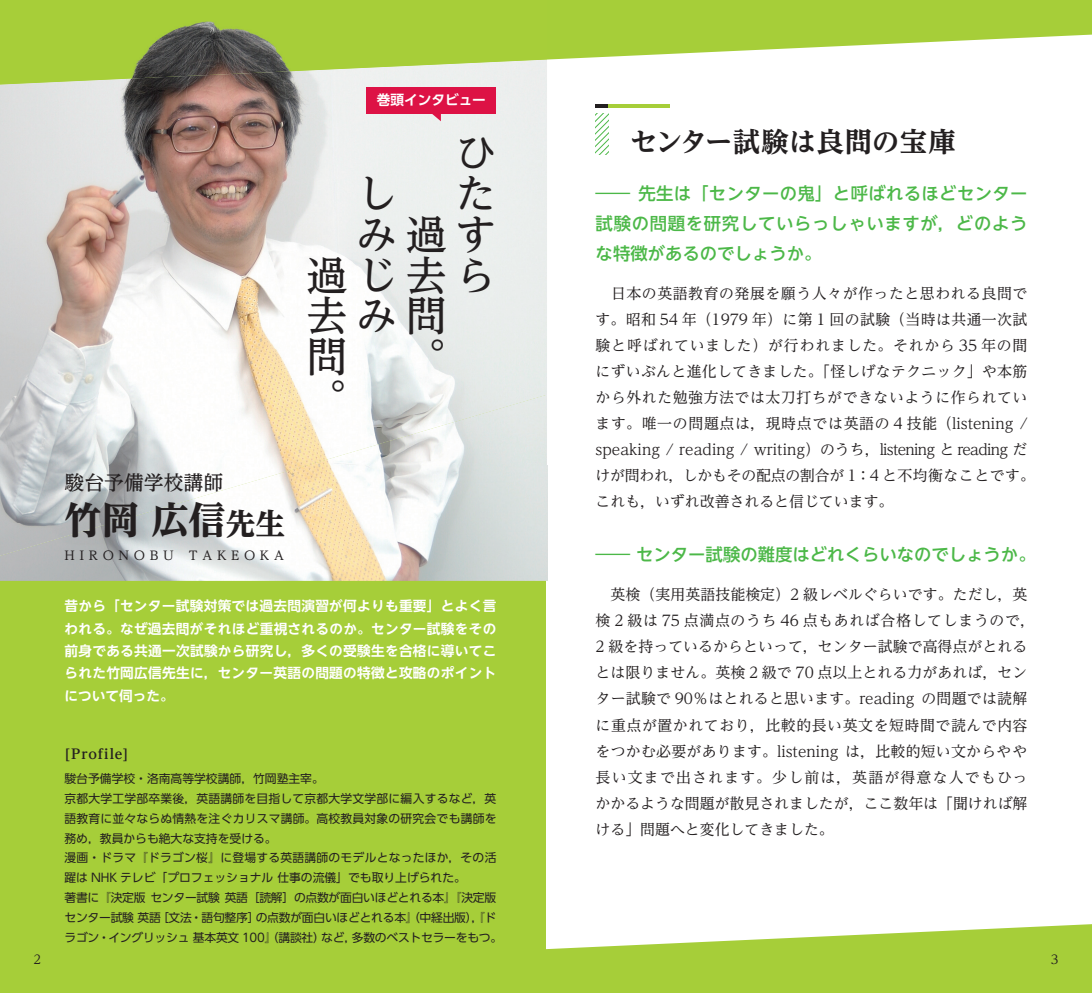
<style>
.page{position:relative;width:1092px;height:993px;background:#fff}
.page>*{position:absolute;margin:0;border:0;box-sizing:border-box;transform-origin:0 0}
.t1{font:500 40.95px/40.9px "UD Reimin Pr 6 N";color:#231f20}
.t2{font:800 37.27px "UD Reimin Pr 6 N";color:#231f20}
.t3{font:700 expanded 27.3px "UD Reimin Pr 6 N";letter-spacing:.005em;color:#231f20}
.t4{font:500 19.78px "UD Reimin Pr 6 N";color:#231f20}
.t5{font:500 17.32px/29.8px "UD Shin Go NT Pr 6 N";color:#4cb848;text-align:justify;scale:2 1}
.t6{font:14.88px/26.1px "UD Reimin Pr 6 N";letter-spacing:.02em;color:#231f20}
.t7{font:700 13.65px/22.4px "UD Shin Go NT Pr 6 N De";letter-spacing:.02em;color:#fff;text-align:justify}
.t8{font:700 expanded 13.65px "UD Reimin Pr 6 N";letter-spacing:.065em;color:#231f20}
.t9{font:700 13.65px "UD Shin Go Pr 6 N De";color:#fff}
.t10{font:500 12.42px "UD Reimin Pr 6 N";letter-spacing:.37em;color:#231f20}
.t11{font:12.42px "UD Reimin Pr 6 N";color:#231f20}
.t12{font:11.72px/19.8px "UD Shin Go Pr 6 N";color:#231f20}
.s1{font-size:29.75px}
</style>
<div class="page">
<div style="left:0;top:580px;width:546px;height:343px;background:#a6ce39"></div>
<svg style="left:0;top:923px;width:1091px;height:69px;background:#aed24c"></svg>
<svg style="left:547px;top:0;width:544px;height:60px;fill:#a6ce39"></svg>
<img style="left:0;top:84px;width:364px;height:310px">
<img style="left:546px;top:465px;width:1px;height:115px">
<img style="left:0;top:394px;width:546px;height:186px">
<img style="left:0;top:0;width:547px;height:84px">
<svg style="left:427px;top:114px;width:14px;height:7px"></svg>
<div style="left:366px;top:87px;width:130px;height:27px;background:#dd1245"></div>
<hr style="left:595px;top:104px;width:75px;height:4px;background:#a6ce39">
<svg style="left:595px;top:113px;width:13px;height:41px"></svg>
<hr style="left:595px;top:104px;width:13px;height:4px;background:#231f20">
<p class="t9" style="left:377px;top:89px;width:111px">巻頭インタビュー</p>
<h1 class="t1" style="left:455px;top:130px;width:39px">ひ</h1>
<h1 class="t1" style="left:455px;top:171px;width:38px">た</h1>
<h1 class="t1" style="left:356px;top:212px;width:139px">み過す</h1>
<h1 class="t1" style="left:306px;top:253px;width:184px">過じ去ら</h1>
<h1 class="t1" style="left:306px;top:294px;width:139px">去み問</h1>
<h1 class="t1" style="left:406px;top:335px;width:39px">。</h1>
<h1 class="t1" style="left:356px;top:171px;width:38px">し</h1>
<h1 class="t1" style="left:306px;top:335px;width:40px">問。</h1>
<h3 class="t4" style="left:64px;top:466px;width:160px">駿台予備学校講師</h3>
<h2 class="t2" style="left:64px;top:488px;width:222px">竹岡 広信<span class="s1">先生</span></h2>
<p class="t10" style="left:64px;top:545px;width:221px">HIRONOBU TAKEOKA</p>
<p class="t7" style="left:64px;top:594px;width:433px">昔から「センター試験対策では過去問演習が何よりも重要」とよく言われる。なぜ過去問がそれほど重視されるのか。センター試験をその前身である共通一次試験から研究し，多くの受験生を合格に導いてこられた竹岡広信先生に，センター英語の問題の特徴と攻略のポイントについて伺った。</p>
<p class="t8" style="left:64px;top:742px;width:65px">[Profile]</p>
<p class="t12" style="left:64px;top:768px;width:439px">駿台予備学校・洛南高等学校講師，竹岡塾主宰。<br>京都大学工学部卒業後，英語講師を目指して京都大学文学部に編入するなど，英語教育に並々ならぬ情熱を注ぐカリスマ講師。高校教員対象の研究会でも講師を務め，教員からも絶大な支持を受ける。<br>漫画・ドラマ『ドラゴン桜』に登場する英語講師のモデルとなったほか，その活躍は NHK テレビ「プロフェッショナル 仕事の流儀」でも取り上げられた。<br>著書に『決定版 センター試験 英語［読解］の点数が面白いほどとれる本』『決定版センター試験 英語［文法・語句整序］の点数が面白いほどとれる本』（中経出版），『ドラゴン・イングリッシュ 基本英文 100』（講談社）など，多数のベストセラーをもつ。</p>
<h3 class="t3" style="left:630px;top:119px;width:327px">センター試験は良問の宝庫</h3>
<p class="t5" style="left:595px;top:178px;width:217px">― 先生は「センターの鬼」と呼ばれるほどセンター試験の問題を研究していらっしゃいますが，どのような特徴があるのでしょうか。</p>
<p class="t6" style="left:595px;top:279px;width:441px">　日本の英語教育の発展を願う人々が作ったと思われる良問です。昭和 54 年（1979 年）に第 1 回の試験（当時は共通一次試験と呼ばれていました）が行われました。それから 35 年の間にずいぶんと進化してきました。「怪しげなテクニック」や本筋から外れた勉強方法では太刀打ちができないように作られています。唯一の問題点は，現時点では英語の 4 技能（listening / speaking / reading / writing）のうち，listening と reading だけが問われ，しかもその配点の割合が 1：4 と不均衡なことです。これも，いずれ改善されると信じています。</p>
<p class="t5" style="left:595px;top:539px;width:221px">― センター試験の難度はどれくらいなのでしょうか。</p>
<p class="t6" style="left:595px;top:581px;width:441px">　英検（実用英語技能検定）2 級レベルぐらいです。ただし，英検 2 級は 75 点満点のうち 46 点もあれば合格してしまうので，2 級を持っているからといって，センター試験で高得点がとれるとは限りません。英検 2 級で 70 点以上とれる力があれば，センター試験で 90％はとれると思います。reading の問題では読解に重点が置かれており，比較的長い英文を短時間で読んで内容をつかむ必要があります。listening は，比較的短い文からやや長い文まで出されます。少し前は，英語が得意な人でもひっかかるような問題が散見されましたが，ここ数年は「聞ければ解ける」問題へと変化してきました。</p>
<p class="t11" style="left:33px;top:949px;width:9px">2</p>
<p class="t11" style="left:1050px;top:949px;width:9px">3</p>
</div>
